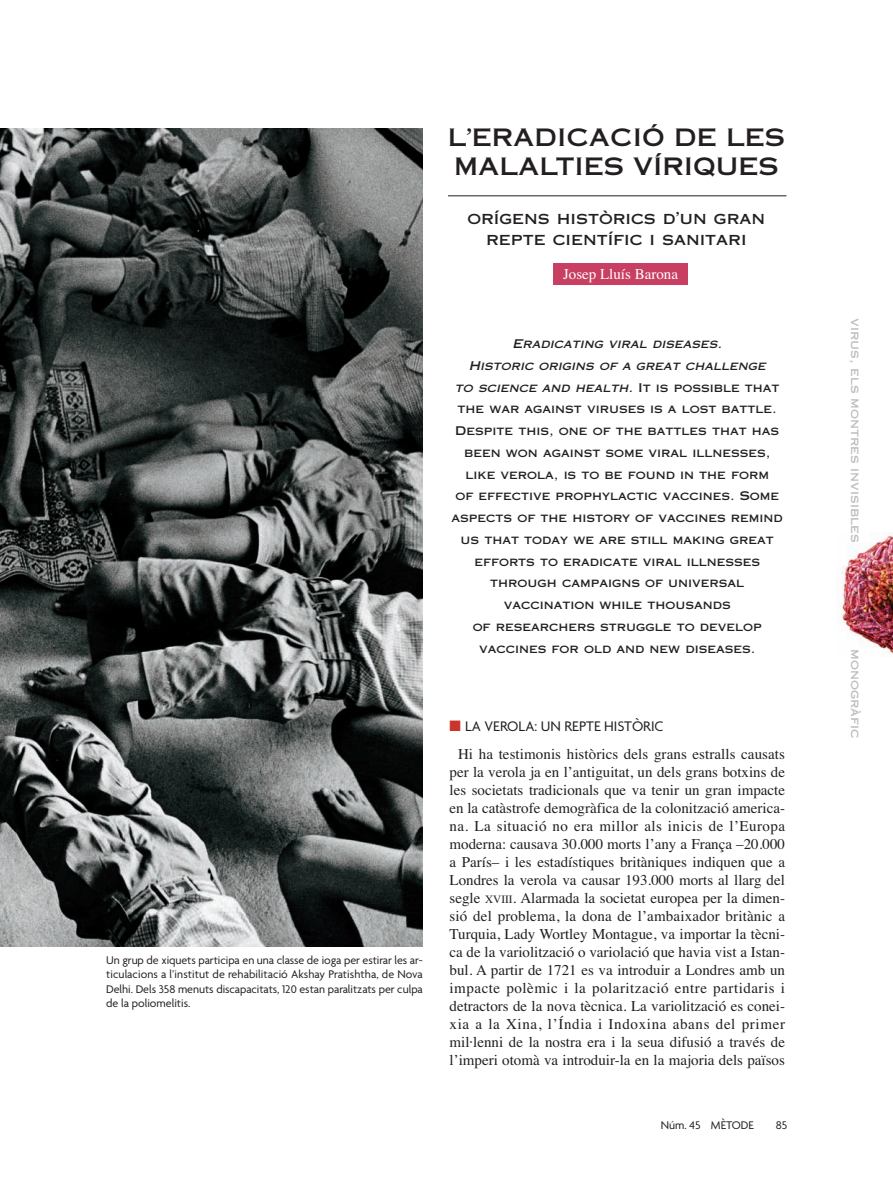
<style>
.page{position:relative;width:893px;height:1191px;background:#fff}
.page>*{position:absolute;margin:0;border:0;box-sizing:border-box;transform-origin:0 0}
.t1{font:24px/28.8px "Copperplate Thirty One AB";color:#231f20}
.t2{font:16.5px/21.8px "Copperplate Thirty One AB";color:#231f20;text-align:center}
.t3{font:15px/18px "Times";color:#231f20;text-align:center}
.t4{font:15px "Agenda";color:#231f20}
.t5{font:15px "Times";color:#fff}
.t6{font:12px/21.8px "Copperplate Thirty One AB";color:#231f20;text-align:center}
.t7{font:12px/14.2px "Agenda";letter-spacing:-.005em;color:#231f20;text-align:justify}
.t8{font:12px "Copperplate Thirty One AB";color:#bcbdc0}
.s1{font-style:italic}
.s2{color:#ca342b}
.s3{font-size:11.25px}
</style>
<div class="page">
<img style="left:839px;top:533px;width:54px;height:121px">
<hr style="left:448px;top:195px;width:338px;height:1px;background:#231f20">
<div style="left:553px;top:263px;width:135px;height:21px;background:#c83f62"></div>
<img style="left:0;top:128px;width:423px;height:819px">
<p class="t7" style="left:106px;top:954px;width:318px">Un grup de xiquets participa en una classe de ioga per estirar les ar&shy;ticulacions a l’institut de rehabilitació Akshay Pratishtha, de Nova Delhi. Dels 358 menuts discapacitats, 120 estan paralitzats per culpa de la poliomelitis.</p>
<h1 class="t1" style="left:448px;top:123px;width:339px">L’ERADICACIÓ DE LES<br>MALALTIES VÍRIQUES</h1>
<p class="t2" style="left:467px;top:207px;width:299px">orígens històrics d’un gran repte científic i sanitari</p>
<p class="t5" style="left:563px;top:268px;width:116px">Josep Lluís Barona</p>
<p class="t6" style="left:452px;top:333px;width:333px"><span class="s1">Eradicating viral diseases.<br>Historic origins of a great challenge<br>to science and health.</span> It is possible that the war against viruses is a lost battle.<br>Despite this, one of the battles that has been won against some viral illnesses, like verola, is to be found in the form<br>of effective prophylactic vaccines. Some aspects of the history of vaccines remind us that today we are still making great efforts to eradicate viral illnesses through campaigns of universal vaccination while thousands<br>of researchers struggle to develop vaccines for old and new diseases.</p>
<p class="t4" style="left:449px;top:720px;width:216px"><span class="s2">■</span> LA VEROLA: UN REPTE HISTÒRIC</p>
<p class="t3" style="left:449px;top:746px;width:337px">Hi ha testimonis històrics dels grans estralls causats per la verola ja en l’antiguitat, un dels grans botxins de les societats tradicionals que va tenir un gran impacte en la catàstrofe demogràfica de la colonització america&shy;na. La situació no era millor als inicis de l’Europa moderna: causava 30.000 morts l’any a França –20.000 a París– i les estadístiques britàniques indiquen que a Londres la verola va causar 193.000 morts al llarg del segle <span class="s3">XVIII</span>. Alarmada la societat europea per la dimen&shy;sió del problema, la dona de l’ambaixador britànic a Turquia, Lady Wortley Montague, va importar la tècni&shy;ca de la variolització o variolació que havia vist a Istan&shy;bul. A partir de 1721 es va introduir a Londres amb un impacte polèmic i la polarització entre partidaris i detractors de la nova tècnica. La variolització es conei&shy;xia a la Xina, l’Índia i Indoxina abans del primer mil·lenni de la nostra era i la seua difusió a través de l’imperi otomà va introduir-la en la majoria dels països</p>
<p class="t7" style="left:661px;top:1118px;width:95px">Núm. 45 MÈTODE</p>
<p class="t7" style="left:776px;top:1118px;width:13px">85</p>
<p class="t8" style="left:862px;top:318px;width:225px;rotate:90deg">virus, els montres invisibles</p>
<p class="t8" style="left:862px;top:649px;width:91px;rotate:90deg">monogràfic</p>
</div>
